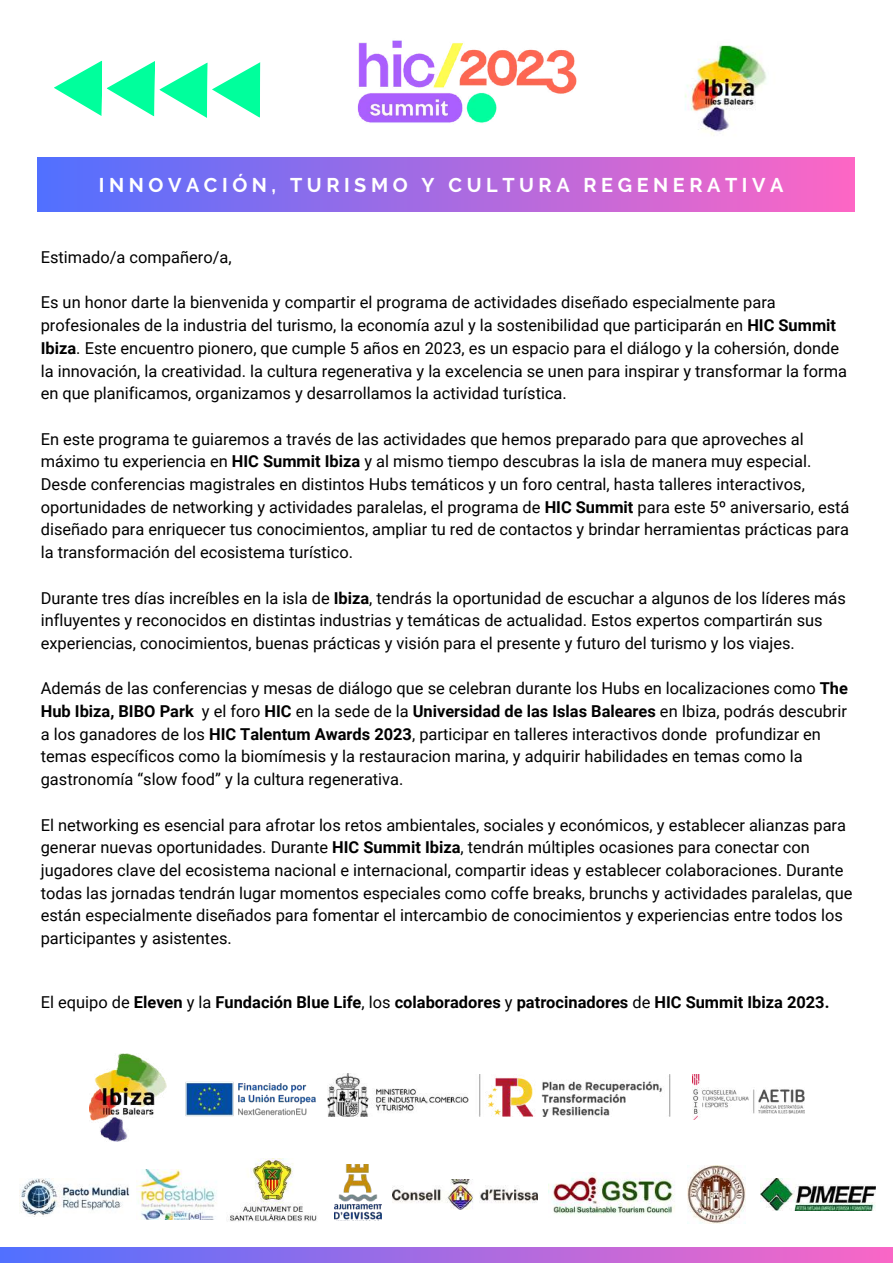
<style>
.page{position:relative;width:893px;height:1264px;background:#fff}
.page>*{position:absolute;margin:0;border:0;box-sizing:border-box;transform-origin:0 0}
.t1{font:700 19.8px "Raleway";letter-spacing:.23em;color:#fff}
.t2{font:16.35px/22.6px "Roboto";color:#000}
.t3{font:700 16.35px "Roboto";color:#000}
.s1{font-weight:700}
.s2{font-weight:400}
</style>
<div class="page">
<div style="left:38px;top:158px;width:816px;height:54px;background:linear-gradient(to right,#5170ff,#fd66c5)"></div>
<svg style="left:54px;top:60px;width:206px;height:58px"></svg>
<img style="left:357px;top:40px;width:220px;height:83px">
<img style="left:672px;top:33px;width:112px;height:112px;border-radius:50%">
<img style="left:89px;top:1053px;width:77px;height:88px">
<img style="left:328px;top:1073px;width:140px;height:43px">
<img style="left:185px;top:1082px;width:131px;height:35px">
<img style="left:479px;top:1074px;width:192px;height:42px">
<img style="left:692px;top:1074px;width:112px;height:45px">
<img style="left:392px;top:1179px;width:145px;height:29px">
<img style="left:19px;top:1178px;width:111px;height:38px">
<img style="left:548px;top:1172px;width:127px;height:42px">
<img style="left:136px;top:1169px;width:81px;height:50px">
<img style="left:334px;top:1164px;width:48px;height:56px">
<img style="left:760px;top:1178px;width:115px;height:32px">
<img style="left:688px;top:1165px;width:57px;height:58px">
<img style="left:228px;top:1158px;width:89px;height:64px">
<div style="left:0;top:1246px;width:892px;height:16px;background:linear-gradient(to right,#5170ff,#f966c6)"></div>
<p class="t1" style="left:99px;top:173px;width:686px">INNOVACIÓN, TURISMO Y CULTURA REGENERATIVA</p>
<p class="t2" style="left:41px;top:246px;width:192px">Estimado/a compañero/a,</p>
<p class="t2" style="left:41px;top:291px;width:807px">Es un honor darte la bienvenida y compartir el programa de actividades diseñado especialmente para profesionales de la industria del turismo, la economía azul y la sostenibilidad que participarán en <span class="s1">HIC Summit Ibiza</span>. Este encuentro pionero, que cumple 5 años en 2023, es un espacio para el diálogo y la cohersión, donde la innovación, la creatividad. la cultura regenerativa y la excelencia se unen para inspirar y transformar la forma en que planificamos, organizamos y desarrollamos la actividad turística.</p>
<p class="t2" style="left:41px;top:428px;width:810px">En este programa te guiaremos a través de las actividades que hemos preparado para que aproveches al máximo tu experiencia en <span class="s1">HIC Summit Ibiza</span> y al mismo tiempo descubras la isla de manera muy especial.<br>Desde conferencias magistrales en distintos Hubs temáticos y un foro central, hasta talleres interactivos, oportunidades de networking y actividades paralelas, el programa de <span class="s1">HIC Summit</span> para este 5º aniversario, está diseñado para enriquecer tus conocimientos, ampliar tu red de contactos y brindar herramientas prácticas para la transformación del ecosistema turístico.</p>
<p class="t2" style="left:41px;top:586px;width:806px">Durante tres días increíbles en la isla de <span class="s1">Ibiza</span>, tendrás la oportunidad de escuchar a algunos de los líderes más influyentes y reconocidos en distintas industrias y temáticas de actualidad. Estos expertos compartirán sus experiencias, conocimientos, buenas prácticas y visión para el presente y futuro del turismo y los viajes.</p>
<p class="t2" style="left:41px;top:677px;width:808px">Además de las conferencias y mesas de diálogo que se celebran durante los Hubs en localizaciones como <span class="s1">The Hub Ibiza, BIBO Park</span> y el foro <span class="s1">HIC</span> en la sede de la <span class="s1">Universidad de las Islas Baleares</span> en Ibiza, podrás descubrir a los ganadores de los <span class="s1">HIC Talentum Awards 2023</span>, participar en talleres interactivos donde profundizar en temas específicos como la biomímesis y la restauracion marina, y adquirir habilidades en temas como la gastronomía “slow food” y la cultura regenerativa.</p>
<p class="t2" style="left:41px;top:813px;width:813px">El networking es esencial para afrotar los retos ambientales, sociales y económicos, y establecer alianzas para generar nuevas oportunidades. Durante <span class="s1">HIC Summit Ibiza</span>, tendrán múltiples ocasiones para conectar con jugadores clave del ecosistema nacional e internacional, compartir ideas y establecer colaboraciones. Durante todas las jornadas tendrán lugar momentos especiales como coffe breaks, brunchs y actividades paralelas, que están especialmente diseñados para fomentar el intercambio de conocimientos y experiencias entre todos los participantes y asistentes.</p>
<p class="t3" style="left:41px;top:992px;width:790px"><span class="s2">El equipo de</span> Eleven <span class="s2">y la</span> Fundación Blue Life<span class="s2">, los</span> colaboradores <span class="s2">y</span> patrocinadores <span class="s2">de</span> HIC Summit Ibiza 2023.</p>
</div>
